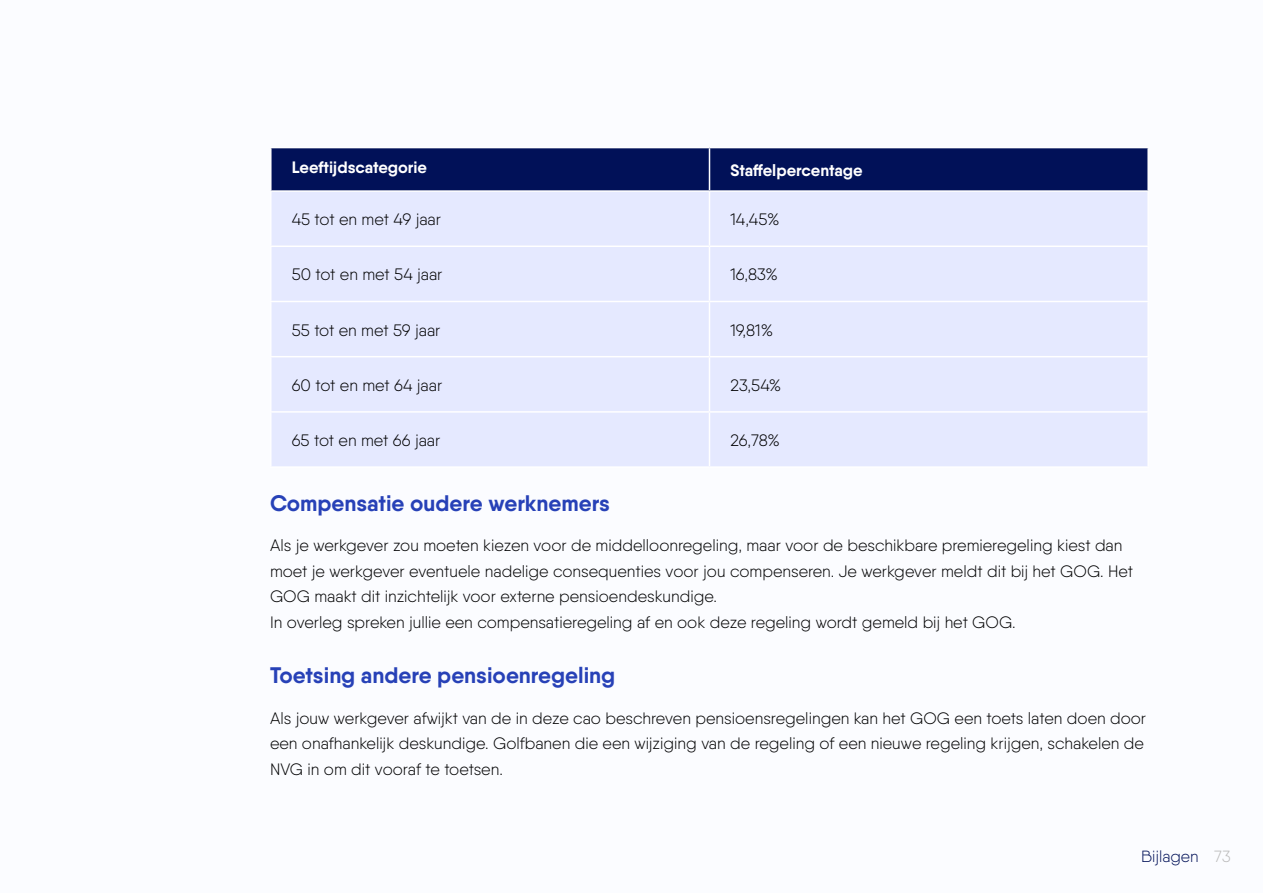
<style>
.page{position:relative;width:1263px;height:893px;background:#fbfcff}
.page>*{position:absolute;margin:0;border:0;box-sizing:border-box;transform-origin:0 0}
.t1{font:700 22.5px "Qanelas";color:#2741b7}
.t2{font:300 16.5px/25.5px "Qanelas";color:#000}
.t3{font:700 16.5px "Qanelas";color:#fff}
.t4{font:300 16.2px "Qanelas";color:#011158}
.s1{color:#bababa}
</style>
<div class="page">
<div style="left:272px;top:148px;width:875px;height:42px;background:#011158"></div>
<div style="left:272px;top:192px;width:875px;height:274px;background:#e5e9ff"></div>
<hr style="left:709px;top:192px;width:1px;height:54px;background:#fff">
<hr style="left:709px;top:247px;width:1px;height:54px;background:#fff">
<hr style="left:709px;top:302px;width:1px;height:54px;background:#fff">
<hr style="left:709px;top:357px;width:1px;height:54px;background:#fff">
<hr style="left:709px;top:413px;width:1px;height:53px;background:#fff">
<hr style="left:270px;top:192px;width:2px;height:54px;background:#fff">
<hr style="left:1147px;top:192px;width:2px;height:54px;background:#fff">
<hr style="left:270px;top:246px;width:439px;height:1px;background:#fff">
<hr style="left:270px;top:247px;width:2px;height:54px;background:#fff">
<hr style="left:709px;top:246px;width:440px;height:1px;background:#fff">
<hr style="left:1147px;top:247px;width:2px;height:54px;background:#fff">
<hr style="left:270px;top:301px;width:439px;height:1px;background:#fff">
<hr style="left:270px;top:302px;width:2px;height:54px;background:#fff">
<hr style="left:709px;top:301px;width:440px;height:1px;background:#fff">
<hr style="left:1147px;top:302px;width:2px;height:54px;background:#fff">
<hr style="left:270px;top:356px;width:439px;height:1px;background:#fff">
<hr style="left:270px;top:357px;width:2px;height:54px;background:#fff">
<hr style="left:709px;top:356px;width:440px;height:1px;background:#fff">
<hr style="left:1147px;top:357px;width:2px;height:54px;background:#fff">
<hr style="left:270px;top:411px;width:439px;height:2px;background:#fff">
<hr style="left:270px;top:413px;width:2px;height:53px;background:#fff">
<hr style="left:709px;top:411px;width:440px;height:2px;background:#fff">
<hr style="left:1147px;top:413px;width:2px;height:53px;background:#fff">
<hr style="left:270px;top:466px;width:439px;height:2px;background:#fff">
<hr style="left:709px;top:466px;width:440px;height:2px;background:#fff">
<hr style="left:270px;top:147px;width:439px;height:1px;background:#fff">
<hr style="left:270px;top:148px;width:2px;height:42px;background:#fff">
<hr style="left:709px;top:147px;width:440px;height:1px;background:#fff">
<hr style="left:709px;top:148px;width:1px;height:42px;background:#fff">
<hr style="left:1147px;top:148px;width:2px;height:42px;background:#fff">
<hr style="left:270px;top:190px;width:439px;height:2px;background:#fff">
<hr style="left:709px;top:190px;width:440px;height:2px;background:#fff">
<p class="t3" style="left:292px;top:157px;width:137px">Leeftijdscategorie</p>
<p class="t3" style="left:730px;top:160px;width:134px">Staffelpercentage</p>
<p class="t2" style="left:292px;top:207px;width:151px">45 tot en met 49 jaar</p>
<p class="t2" style="left:730px;top:207px;width:51px">14,45%</p>
<p class="t2" style="left:292px;top:262px;width:152px">50 tot en met 54 jaar</p>
<p class="t2" style="left:730px;top:262px;width:49px">16,83%</p>
<p class="t2" style="left:292px;top:317px;width:150px">55 tot en met 59 jaar</p>
<p class="t2" style="left:730px;top:317px;width:44px">19,81%</p>
<p class="t2" style="left:292px;top:372px;width:152px">60 tot en met 64 jaar</p>
<p class="t2" style="left:730px;top:372px;width:52px">23,54%</p>
<p class="t2" style="left:292px;top:427px;width:150px">65 tot en met 66 jaar</p>
<p class="t2" style="left:730px;top:427px;width:51px">26,78%</p>
<h1 class="t1" style="left:270px;top:489px;width:341px">Compensatie oudere werknemers</h1>
<p class="t2" style="left:270px;top:532px;width:865px">Als je werkgever zou moeten kiezen voor de middelloonregeling, maar voor de beschikbare premieregeling kiest dan moet je werkgever eventuele nadelige consequenties voor jou compenseren. Je werkgever meldt dit bij het GOG. Het GOG maakt dit inzichtelijk voor externe pensioendeskundige.<br>In overleg spreken jullie een compensatieregeling af en ook deze regeling wordt gemeld bij het GOG.</p>
<h1 class="t1" style="left:270px;top:661px;width:347px">Toetsing andere pensioenregeling</h1>
<p class="t2" style="left:270px;top:705px;width:878px">Als jouw werkgever afwijkt van de in deze cao beschreven pensioensregelingen kan het GOG een toets laten doen door een onafhankelijk deskundige. Golfbanen die een wijziging van de regeling of een nieuwe regeling krijgen, schakelen de<br>NVG in om dit vooraf te toetsen.</p>
<p class="t4" style="left:1141px;top:846px;width:91px">Bijlagen <span class="s1">73</span></p>
</div>
